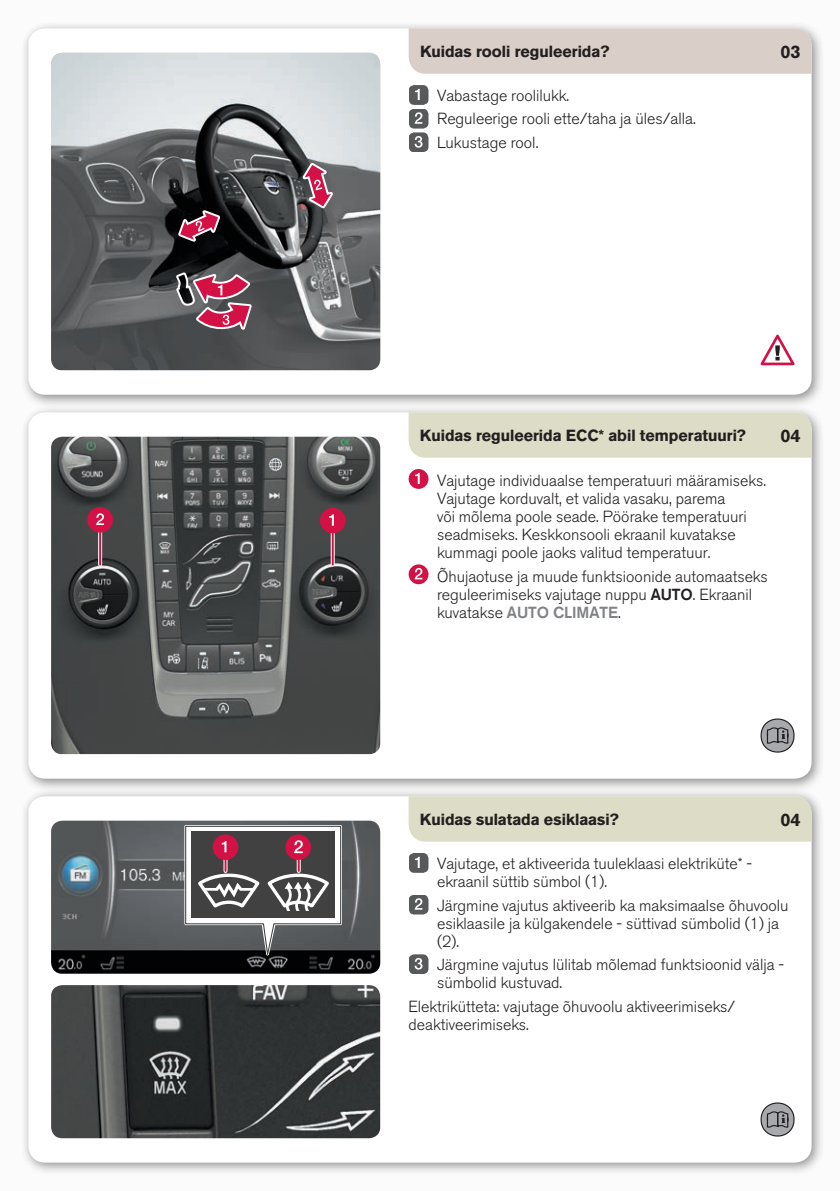
<style>
.page{position:relative;width:840px;height:1191px;background:#fff}
.page>*{position:absolute;margin:0;border:0;box-sizing:border-box;transform-origin:0 0}
.t1{font:700 18px "Volvo Sans";color:#231f20}
.t2{font:300 16px/18px "Volvo Sans";color:#231f20}
.t3{font:700 16px "Volvo Sans";color:#231f20}
.s1{font-style:inherit}
.s2{color:#808285}
</style>
<div class="page">
<div style="left:0;top:0;width:839px;height:1191px;background:#fbfbfc"></div>
<div style="left:20px;top:21px;width:804px;height:388px;background:#231f20;opacity:.5"></div>
<div style="left:28px;top:28px;width:783px;height:367px;background:#fff;border-radius:17px"></div>
<div style="left:20px;top:404px;width:804px;height:388px;background:#231f20;opacity:.5"></div>
<div style="left:28px;top:412px;width:783px;height:366px;background:#fff;border-radius:17px"></div>
<div style="left:20px;top:788px;width:804px;height:388px;background:#231f20;opacity:.5"></div>
<div style="left:28px;top:796px;width:783px;height:366px;background:#fff;border-radius:17px"></div>
<div style="left:408px;top:412px;width:403px;height:46px;background:#dddcc6"></div>
<img style="left:51px;top:437px;width:329px;height:317px">
<svg style="left:98px;top:532px;width:4px;height:32px"></svg>
<hr style="left:99px;top:520px;width:2px;height:44px;background:#d41145">
<div style="left:87px;top:507px;width:26px;height:25px;background:#d41145;border-radius:50%"></div>
<svg style="left:96px;top:513px;width:8px;height:12px"></svg>
<svg style="left:330px;top:533px;width:4px;height:31px"></svg>
<hr style="left:331px;top:520px;width:2px;height:44px;background:#d41145">
<div style="left:320px;top:508px;width:25px;height:25px;background:#d41145;border-radius:50%"></div>
<svg style="left:329px;top:514px;width:5px;height:11px"></svg>
<div style="left:408px;top:796px;width:403px;height:45px;background:#dddcc6"></div>
<img style="left:51px;top:985px;width:329px;height:153px">
<img style="left:51px;top:820px;width:329px;height:153px">
<svg style="left:183px;top:823px;width:160px;height:145px"></svg>
<img style="left:51px;top:53px;width:329px;height:317px">
<svg style="left:175px;top:205px;width:48px;height:42px;background:#522935"></svg>
<svg style="left:296px;top:159px;width:43px;height:53px;background:#87616c"></svg>
<svg style="left:176px;top:270px;width:79px;height:70px;background:#875967"></svg>
<div style="left:408px;top:28px;width:403px;height:46px;background:#dacfc8"></div>
<svg style="left:760px;top:718px;width:34px;height:34px"></svg>
<div style="left:408px;top:469px;width:20px;height:20px;background:#d41145;border-radius:50%"></div>
<svg style="left:415px;top:473px;width:4px;height:11px"></svg>
<svg style="left:408px;top:564px;width:20px;height:20px"></svg>
<svg style="left:414px;top:568px;width:8px;height:11px"></svg>
<svg style="left:409px;top:853px;width:19px;height:20px"></svg>
<svg style="left:409px;top:895px;width:19px;height:19px"></svg>
<svg style="left:409px;top:954px;width:19px;height:20px"></svg>
<svg style="left:760px;top:1102px;width:34px;height:34px"></svg>
<svg style="left:760px;top:334px;width:34px;height:31px"></svg>
<svg style="left:409px;top:85px;width:19px;height:67px"></svg>
<p class="t3" style="left:420px;top:40px;width:191px">Kuidas rooli reguleerida?</p>
<p class="t2" style="left:437px;top:83px;width:260px;line-height:23.6px">Vabastage roolilukk.<br>Reguleerige rooli ette/taha ja üles/alla.<br>Lukustage rool.</p>
<p class="t1" style="left:780px;top:39px;width:22px">03</p>
<p class="t3" style="left:420px;top:424px;width:327px">Kuidas reguleerida ECC* abil temperatuuri?</p>
<p class="t2" style="left:437px;top:472px;width:330px">Vajutage individuaalse temperatuuri määramiseks.<br>Vajutage korduvalt, et valida vasaku, parema<br>või mõlema poole seade. Pöörake temperatuuri seadmiseks. Keskkonsooli ekraanil kuvatakse kummagi poole jaoks valitud temperatuur.</p>
<p class="t2" style="left:437px;top:567px;width:332px">Õhujaotuse ja muude funktsioonide automaatseks reguleerimiseks vajutage nuppu <span class="s1">AUTO</span>. Ekraanil kuvatakse <span class="s2">AUTO CLIMATE</span>.</p>
<p class="t1" style="left:780px;top:423px;width:22px">04</p>
<p class="t3" style="left:420px;top:808px;width:200px">Kuidas sulatada esiklaasi?</p>
<p class="t1" style="left:780px;top:806px;width:22px">04</p>
<p class="t2" style="left:437px;top:854px;width:316px">Vajutage, et aktiveerida tuuleklaasi elektriküte* - ekraanil süttib sümbol (1).</p>
<p class="t2" style="left:437px;top:896px;width:353px">Järgmine vajutus aktiveerib ka maksimaalse õhuvoolu esiklaasile ja külgakendele - süttivad sümbolid (1) ja (2).</p>
<p class="t2" style="left:437px;top:956px;width:348px">Järgmine vajutus lülitab mõlemad funktsioonid välja - sümbolid kustuvad.</p>
<p class="t2" style="left:408px;top:997px;width:328px">Elektrikütteta: vajutage õhuvoolu aktiveerimiseks/ deaktiveerimiseks.</p>
</div>
